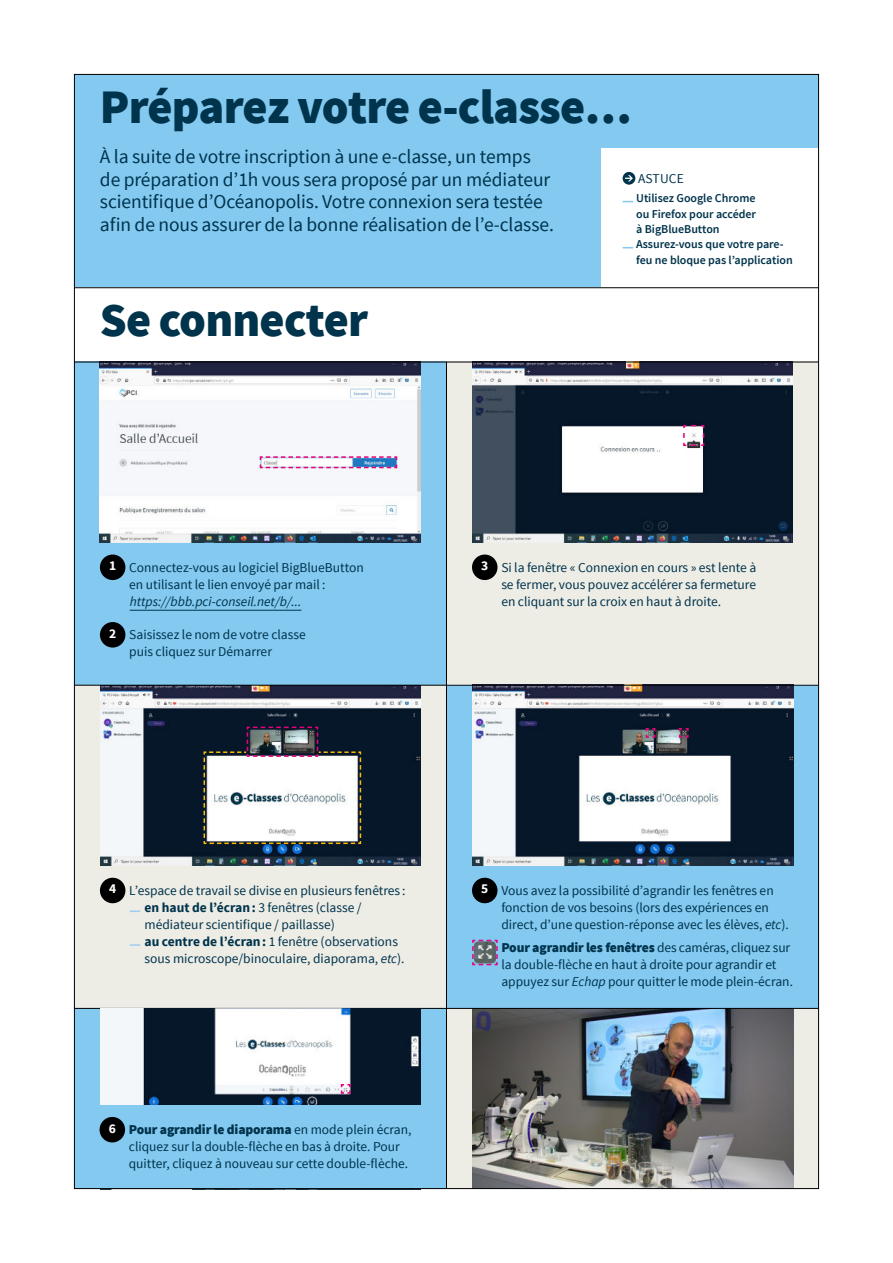
<style>
.page{position:relative;width:893px;height:1263px;background:#fff}
.page>*{position:absolute;margin:0;border:0;box-sizing:border-box;transform-origin:0 0}
.t1{font:900 48px "Source Sans Pro";letter-spacing:-.015em;color:#00334c}
.t2{font:19.5px/22.5px "Source Sans Pro";letter-spacing:-.005em;color:#00334c}
.t3{font:13.5px/16.8px "Source Sans Pro";color:#00334c}
.t4{font:italic 13.5px "Source Sans Pro";color:#00334c}
.t5{font:600 12px/15.3px "Source Sans Pro";letter-spacing:-.005em;color:#00334c}
.s1{font-weight:700;color:#fff}
.s2{font-weight:700}
.s3{font-style:italic}
.s4{font-weight:900}
</style>
<div class="page">
<div style="left:74px;top:685px;width:372px;height:323px;background:#edece5"></div>
<div style="left:74px;top:1008px;width:372px;height:180px;background:#83c9f0"></div>
<img style="left:100px;top:686px;width:321px;height:179px">
<div style="left:447px;top:362px;width:371px;height:322px;background:#edece5"></div>
<div style="left:74px;top:362px;width:372px;height:323px;background:#83c9f0"></div>
<div style="left:447px;top:685px;width:371px;height:323px;background:#83c9f0"></div>
<div style="left:446px;top:1008px;width:372px;height:180px;background:#edece5"></div>
<div style="left:74px;top:74px;width:745px;height:213px;background:#83c9f0"></div>
<img style="left:472px;top:1009px;width:321px;height:178px">
<div style="left:472px;top:878px;width:25px;height:25px;background:#000;border-radius:50%"></div>
<div style="left:100px;top:878px;width:25px;height:25px;background:#000;border-radius:50%"></div>
<svg style="left:130px;top:910px;width:10px;height:2px"></svg>
<svg style="left:130px;top:944px;width:10px;height:2px"></svg>
<hr style="left:130px;top:610px;width:171px;height:1px;background:#00334c">
<div style="left:100px;top:554px;width:25px;height:26px;background:#000;border-radius:50%"></div>
<div style="left:100px;top:622px;width:25px;height:25px;background:#000;border-radius:50%"></div>
<div style="left:472px;top:554px;width:25px;height:26px;background:#000;border-radius:50%"></div>
<img style="left:100px;top:363px;width:321px;height:179px">
<img style="left:472px;top:686px;width:321px;height:179px">
<img style="left:472px;top:363px;width:321px;height:179px">
<div style="left:601px;top:149px;width:218px;height:146px;background:#fff"></div>
<svg style="left:623px;top:172px;width:12px;height:13px"></svg>
<svg style="left:259px;top:456px;width:139px;height:13px;background:#c5b8da"></svg>
<svg style="left:203px;top:726px;width:159px;height:119px;background:#b9babc"></svg>
<svg style="left:682px;top:424px;width:23px;height:23px"></svg>
<svg style="left:678px;top:727px;width:11px;height:11px"></svg>
<svg style="left:645px;top:727px;width:11px;height:11px"></svg>
<svg style="left:472px;top:939px;width:26px;height:27px"></svg>
<hr style="left:74px;top:362px;width:745px;height:1px;background:#000">
<hr style="left:74px;top:685px;width:745px;height:1px;background:#000">
<hr style="left:74px;top:1008px;width:745px;height:1px;background:#000">
<hr style="left:446px;top:362px;width:1px;height:826px;background:#000">
<hr style="left:74px;top:287px;width:745px;height:1px;background:#000">
<img style="left:100px;top:1009px;width:321px;height:95px">
<div style="left:100px;top:1117px;width:25px;height:25px;background:#000;border-radius:50%"></div>
<svg style="left:340px;top:1083px;width:11px;height:11px"></svg>
<h1 class="t1" style="left:100px;top:84px;width:534px">Préparez votre e-classe…</h1>
<h2 class="t2" style="left:100px;top:146px;width:455px">À la suite de votre inscription à une e-classe, un temps de préparation d’1h vous sera proposé par un médiateur scientifique d’Océanopolis. Votre connexion sera testée afin de nous assurer de la bonne réalisation de l’e-classe.</h2>
<h1 class="t1" style="left:100px;top:297px;width:270px">Se connecter</h1>
<p class="t3" style="left:638px;top:170px;width:47px">ASTUCE</p>
<p class="t5" style="left:636px;top:191px;width:158px">Utilisez Google Chrome<br>ou Firefox pour accéder<br>à BigBlueButton<br>Assurez-vous que votre pare&shy;feu ne bloque pas l’application</p>
<p class="t3" style="left:129px;top:559px;width:236px;text-indent:-20px"><span class="s1">1</span> Connectez-vous au logiciel BigBlueButton en utilisant le lien envoyé par mail :</p>
<p class="t4" style="left:130px;top:596px;width:173px">https://bbb.pci-conseil.net/b/...</p>
<p class="t3" style="left:129px;top:627px;width:178px;text-indent:-20px"><span class="s1">2</span> Saisissez le nom de votre classe puis cliquez sur Démarrer</p>
<p class="t3" style="left:501px;top:559px;width:256px;text-align:justify;text-indent:-20px"><span class="s1">3</span> Si la fenêtre « Connexion en cours » est lente à se fermer, vous pouvez accélérer sa fermeture en cliquant sur la croix en haut à droite.</p>
<p class="t3" style="left:145px;top:882px;width:262px;text-indent:-35px"><span class="s1">4</span> L’espace de travail se divise en plusieurs fenêtres : <span class="s2">en haut de l’écran :</span> 3 fenêtres (classe / médiateur scientifique / paillasse)<br><span class="s2">au centre de l’écran :</span> 1 fenêtre (observations sous microscope/binoculaire, diaporama, <span class="s3">etc</span>).</p>
<p class="t3" style="left:129px;top:1122px;width:284px;text-indent:-20px"><span class="s1">6</span> <span class="s4">Pour agrandir le diaporama</span> en mode plein écran, cliquez sur la double-flèche en bas à droite. Pour quitter, cliquez à nouveau sur cette double-flèche.</p>
<p class="t3" style="left:501px;top:882px;width:289px;text-indent:-20px"><span class="s1">5</span> Vous avez la possibilité d’agrandir les fenêtres en fonction de vos besoins (lors des expériences en direct, d’une question-réponse avec les élèves, <span class="s3">etc</span>).</p>
<p class="t3" style="left:501px;top:939px;width:293px"><span class="s4">Pour agrandir les fenêtres</span> des caméras, cliquez sur la double-flèche en haut à droite pour agrandir et appuyez sur <span class="s3">Echap</span> pour quitter le mode plein-écran.</p>
</div>
